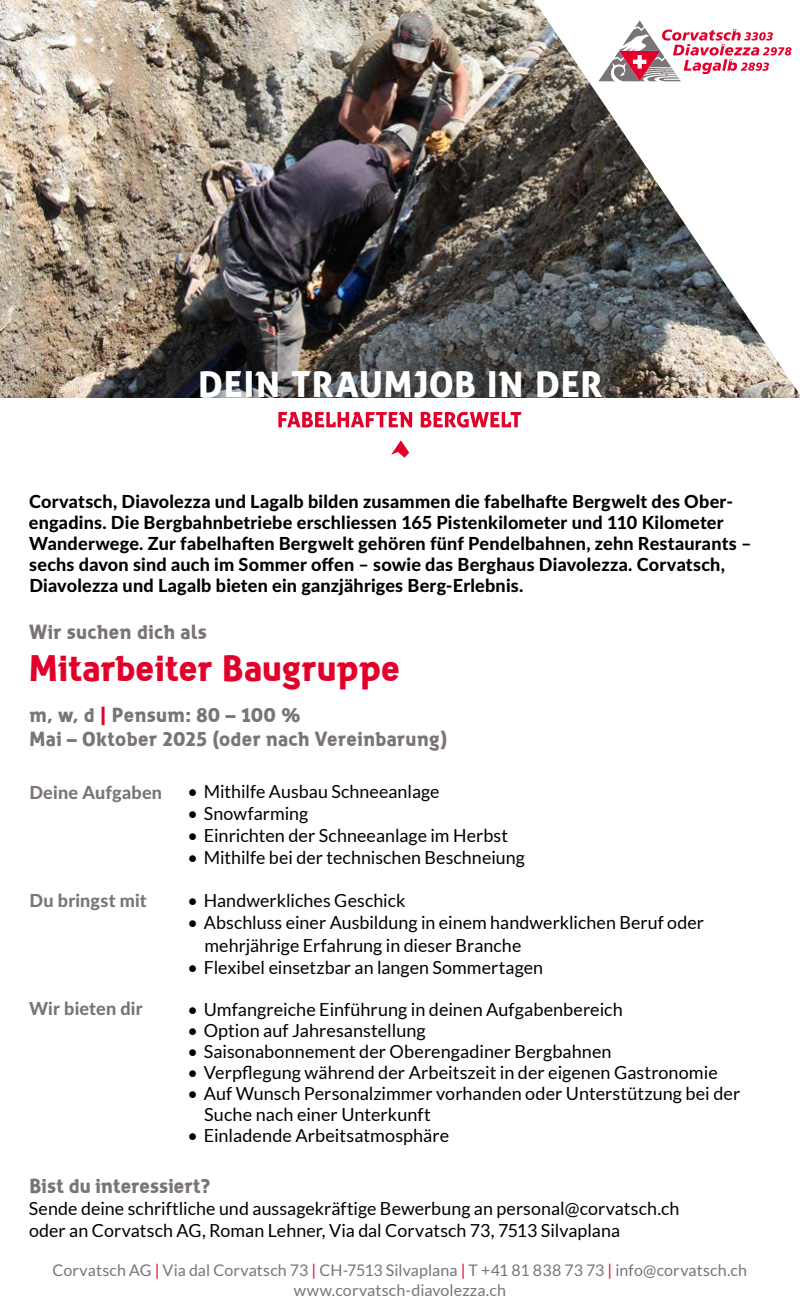
<style>
.page{position:relative;width:800px;height:1316px;background:#fff}
.page>*{position:absolute;margin:0;border:0;box-sizing:border-box;transform-origin:0 0}
.t1{font:700 36px "zwodrei";letter-spacing:.005em;color:#e2002b}
.t2{font:700 36px "zwodrei";letter-spacing:.02em;color:#fff}
.t3{font:700 20px/24px "zwodrei";letter-spacing:.01em;color:#7a7479}
.t4{font:18px/22px "Lato";letter-spacing:.005em;color:#000}
.t5{font:800 18px/21px "Lato";letter-spacing:.01em;color:#000}
.t6{font:800 18px "Lato";letter-spacing:.01em;color:#7a7479}
.t7{font:16px/20px "Lato";letter-spacing:.005em;color:#7a7479;text-align:center}
.s1{color:#e2002b}
</style>
<div class="page">
<img style="left:0;top:0;width:799px;height:397px">
<svg style="left:533px;top:0;width:266px;height:394px"></svg>
<svg style="left:598px;top:20px;width:193px;height:61px"></svg>
<svg style="left:391px;top:440px;width:18px;height:18px"></svg>
<svg style="left:278px;top:412px;width:243px;height:15px"></svg>
<h1 class="t2" style="left:198px;top:362px;width:405px">DEIN TRAUMJOB IN DER</h1>
<p class="t5" style="left:29px;top:490px;width:724px">Corvatsch, Diavolezza und Lagalb bilden zusammen die fabelhafte Bergwelt des Ober&shy;engadins. Die Bergbahnbetriebe erschliessen 165 Pistenkilometer und 110 Kilometer Wanderwege. Zur fabelhaften Bergwelt gehören fünf Pendelbahnen, zehn Restaurants – sechs davon sind auch im Sommer offen – sowie das Berghaus Diavolezza. Corvatsch, Diavolezza und Lagalb bieten ein ganzjähriges Berg-Erlebnis.</p>
<p class="t3" style="left:29px;top:619px;width:179px">Wir suchen dich als</p>
<h1 class="t1" style="left:29px;top:646px;width:373px">Mitarbeiter Baugruppe</h1>
<p class="t3" style="left:29px;top:702px;width:419px">m, w, d <span class="s1">|</span> Pensum: 80 – 100 %<br>Mai – Oktober 2025 (oder nach Vereinbarung)</p>
<p class="t6" style="left:29px;top:778px;width:134px">Deine Aufgaben</p>
<p class="t4" style="left:187px;top:780px;width:253px">• Mithilfe Ausbau Schneeanlage</p>
<p class="t4" style="left:187px;top:802px;width:122px">• Snowfarming</p>
<p class="t4" style="left:187px;top:824px;width:322px">• Einrichten der Schneeanlage im Herbst</p>
<p class="t4" style="left:187px;top:846px;width:339px">• Mithilfe bei der technischen Beschneiung</p>
<p class="t4" style="left:187px;top:889px;width:219px">• Handwerkliches Geschick</p>
<p class="t4" style="left:204px;top:911px;width:501px;text-indent:-17px">• Abschluss einer Ausbildung in einem handwerklichen Beruf oder mehrjährige Erfahrung in dieser Branche</p>
<p class="t4" style="left:187px;top:955px;width:357px">• Flexibel einsetzbar an langen Sommertagen</p>
<p class="t4" style="left:187px;top:997px;width:436px">• Umfangreiche Einführung in deinen Aufgabenbereich</p>
<p class="t4" style="left:187px;top:1018px;width:240px">• Option auf Jahresanstellung</p>
<p class="t4" style="left:187px;top:1039px;width:425px">• Saisonabonnement der Oberengadiner Bergbahnen</p>
<p class="t4" style="left:187px;top:1060px;width:531px">• Verpflegung während der Arbeitszeit in der eigenen Gastronomie</p>
<p class="t4" style="left:204px;top:1082px;width:537px;line-height:21px;text-indent:-17px">• Auf Wunsch Personalzimmer vorhanden oder Unterstützung bei der<br>Suche nach einer Unterkunft</p>
<p class="t4" style="left:187px;top:1123px;width:263px">• Einladende Arbeitsatmosphäre</p>
<p class="t6" style="left:29px;top:887px;width:119px">Du bringst mit</p>
<p class="t6" style="left:29px;top:995px;width:115px">Wir bieten dir</p>
<p class="t3" style="left:30px;top:1173px;width:182px">Bist du interessiert?</p>
<p class="t4" style="left:29px;top:1196px;width:652px">Sende deine schriftliche und aussagekräftige Bewerbung an personal@corvatsch.ch oder an Corvatsch AG, Roman Lehner, Via dal Corvatsch 73, 7513 Silvaplana</p>
<p class="t7" style="left:52px;top:1259px;width:696px">Corvatsch AG <span class="s1">|</span> Via dal Corvatsch 73 <span class="s1">|</span> CH-7513 Silvaplana <span class="s1">|</span> T +41 81 838 73 73 <span class="s1">|</span> info@corvatsch.ch www.corvatsch-diavolezza.ch</p>
</div>
